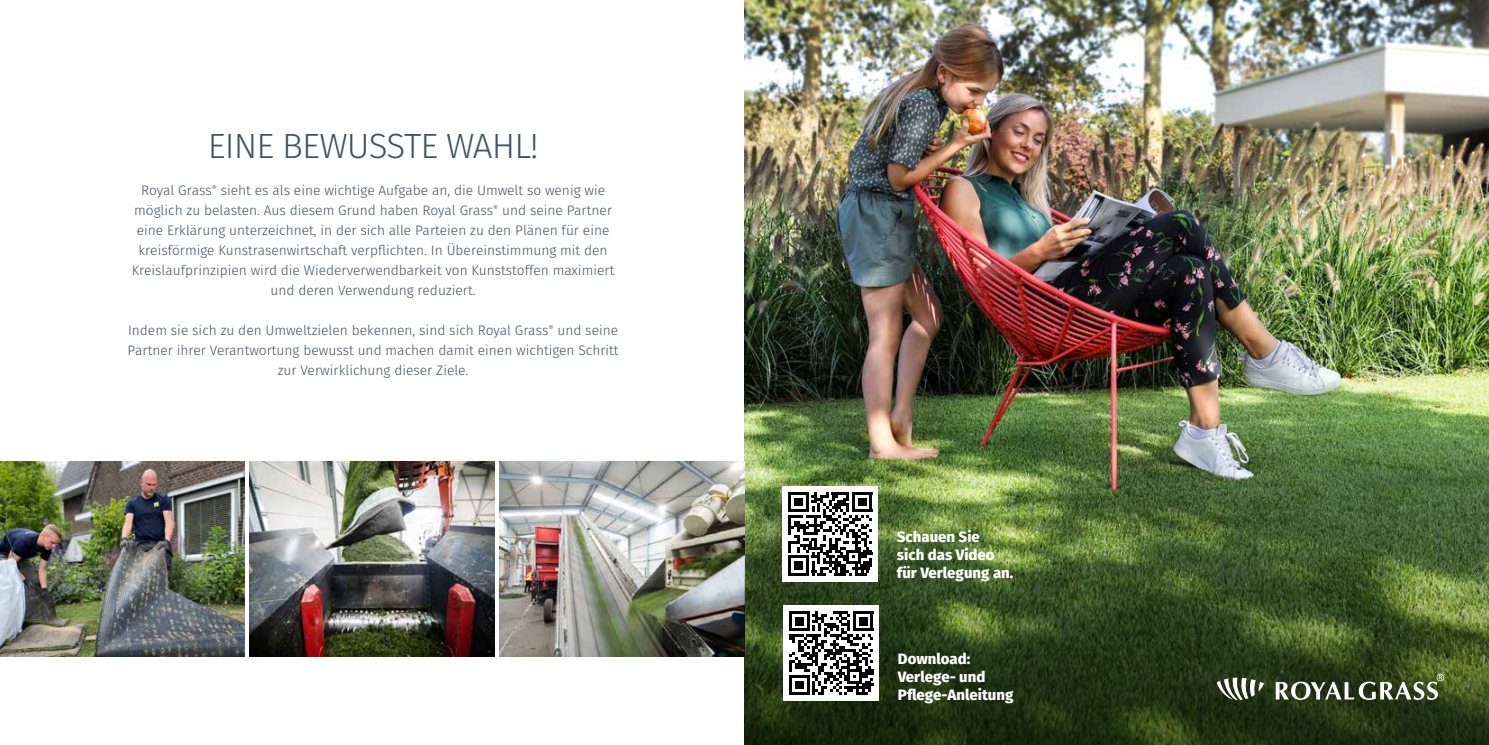
<style>
.page{position:relative;width:1489px;height:745px;background:#fff}
.page>*{position:absolute;margin:0;border:0;box-sizing:border-box;transform-origin:0 0}
.t1{font:300 35px "Fira Sans";letter-spacing:-.025em;color:#415265}
.t2{font:800 15px/18px "Fira Sans";color:#fff}
.t3{font:300 13.75px/20px "Fira Sans";color:#415265;text-align:center}
</style>
<div class="page">
<img style="left:744px;top:0;width:744px;height:539px">
<img style="left:250px;top:461px;width:244px;height:195px">
<img style="left:500px;top:461px;width:244px;height:195px">
<svg style="left:744px;top:539px;width:744px;height:205px;background:#344920"></svg>
<img style="left:0;top:461px;width:244px;height:195px">
<svg style="left:1275px;top:673px;width:168px;height:26px"></svg>
<svg style="left:1216px;top:677px;width:47px;height:22px"></svg>
<div style="left:782px;top:485px;width:96px;height:96px;background:#fff"></div>
<svg style="left:788px;top:492px;width:84px;height:83px"></svg>
<div style="left:783px;top:604px;width:96px;height:96px;background:#fff"></div>
<svg style="left:789px;top:611px;width:84px;height:83px"></svg>
<h1 class="t1" style="left:208px;top:120px;width:332px">EINE BEWUSSTE WAHL!</h1>
<p class="t3" style="left:132px;top:180px;width:484px">Royal Grass<sup>®</sup> sieht es als eine wichtige Aufgabe an, die Umwelt so wenig wie möglich zu belasten. Aus diesem Grund haben Royal Grass<sup>®</sup> und seine Partner eine Erklärung unterzeichnet, in der sich alle Parteien zu den Plänen für eine kreisförmige Kunstrasenwirtschaft verpflichten. In Übereinstimmung mit den Kreislaufprinzipien wird die Wiederverwendbarkeit von Kunststoffen maximiert und deren Verwendung reduziert.</p>
<p class="t3" style="left:128px;top:320px;width:492px">Indem sie sich zu den Umweltzielen bekennen, sind sich Royal Grass<sup>®</sup> und seine<br>Partner ihrer Verantwortung bewusst und machen damit einen wichtigen Schritt zur Verwirklichung dieser Ziele.</p>
<p class="t2" style="left:896px;top:525px;width:118px">Schauen Sie<br>sich das Video für Verlegung an.</p>
<p class="t2" style="left:897px;top:648px;width:117px">Download:<br>Verlege- und<br>Pflege-Anleitung</p>
</div>
